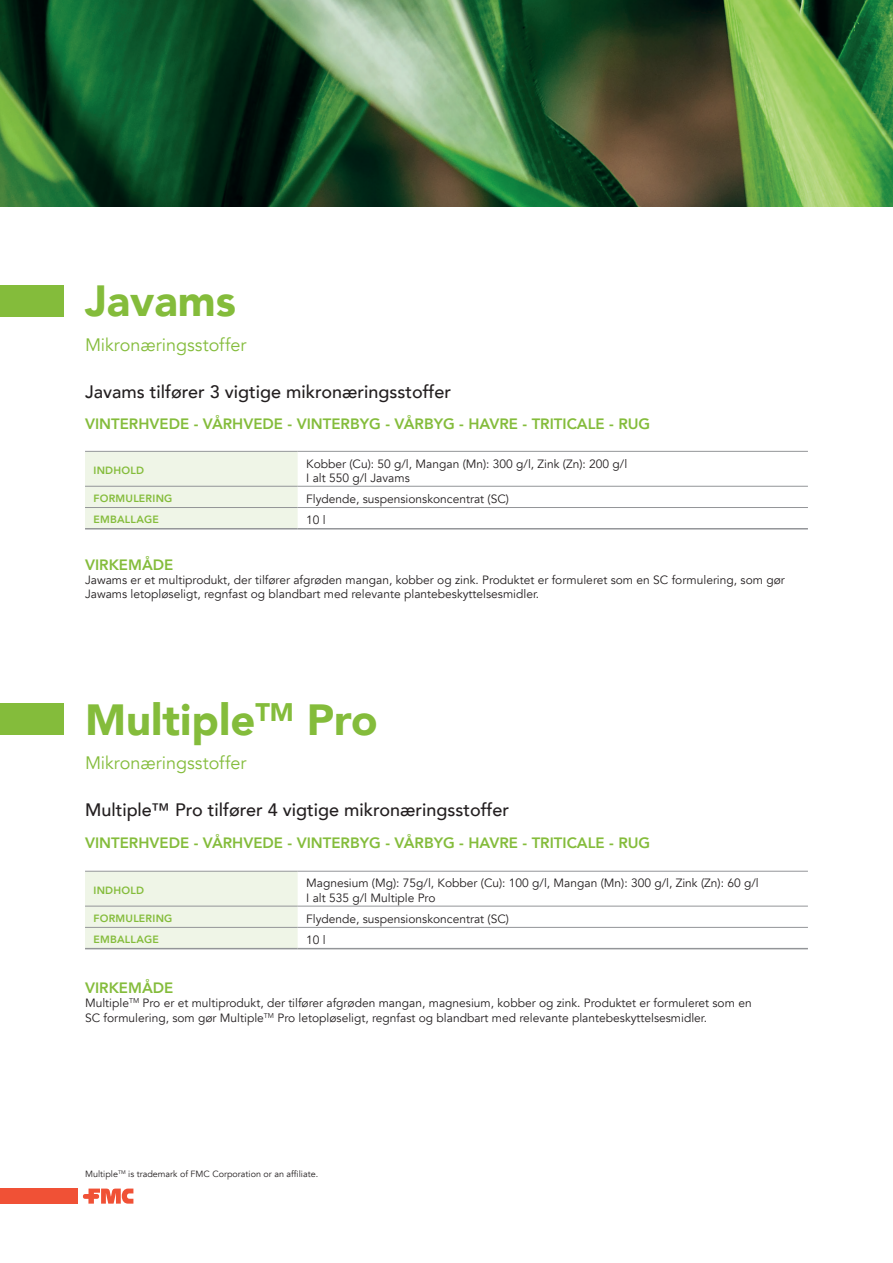
<style>
.page{position:relative;width:893px;height:1263px;background:#fff}
.page>*{position:absolute;margin:0;border:0;box-sizing:border-box;transform-origin:0 0}
.t1{font:900 43.5px "Avenir";color:#84bc3b}
.t2{font:500 18px "Avenir";color:#231f20}
.t3{font:18px "Avenir";letter-spacing:-.005em;color:#84bc3b}
.t4{font:800 15px "Avenir";color:#84bc3b}
.t5{font:12px/14.4px "Avenir";color:#231f20}
.t6{font:800 10.5px "Avenir";letter-spacing:.02em;color:#84bc3b}
.t7{font:9px "Avenir";color:#231f20}
</style>
<div class="page">
<img style="left:0;top:0;width:893px;height:206px">
<div style="left:0;top:285px;width:64px;height:31px;background:#84bc3b"></div>
<div style="left:0;top:703px;width:64px;height:31px;background:#84bc3b"></div>
<svg style="left:83px;top:1188px;width:50px;height:15px"></svg>
<div style="left:0;top:1188px;width:78px;height:15px;background:#f05136"></div>
<div style="left:85px;top:452px;width:213px;height:76px;background:#eff5e7"></div>
<hr style="left:85px;top:451px;width:213px;height:1px;background:#939598">
<hr style="left:298px;top:451px;width:510px;height:1px;background:#939598">
<hr style="left:85px;top:486px;width:213px;height:1px;background:#939598">
<hr style="left:298px;top:486px;width:510px;height:1px;background:#939598">
<hr style="left:85px;top:507px;width:213px;height:1px;background:#939598">
<hr style="left:298px;top:507px;width:510px;height:1px;background:#939598">
<hr style="left:85px;top:528px;width:213px;height:1px;background:#939598">
<hr style="left:298px;top:528px;width:510px;height:1px;background:#939598">
<div style="left:85px;top:872px;width:213px;height:76px;background:#eff5e7"></div>
<hr style="left:85px;top:871px;width:213px;height:1px;background:#939598">
<hr style="left:298px;top:871px;width:510px;height:1px;background:#939598">
<hr style="left:85px;top:906px;width:213px;height:1px;background:#939598">
<hr style="left:298px;top:906px;width:510px;height:1px;background:#939598">
<hr style="left:85px;top:927px;width:213px;height:1px;background:#939598">
<hr style="left:298px;top:927px;width:510px;height:1px;background:#939598">
<hr style="left:85px;top:948px;width:213px;height:1px;background:#939598">
<hr style="left:298px;top:948px;width:510px;height:1px;background:#939598">
<p class="t1" style="left:85px;top:264px;width:152px">Javams</p>
<p class="t3" style="left:85px;top:334px;width:163px">Mikronæringsstoffer</p>
<p class="t2" style="left:85px;top:376px;width:368px">Javams tilfører 3 vigtige mikronæringsstoffer</p>
<p class="t4" style="left:85px;top:412px;width:567px">VINTERHVEDE - VÅRHVEDE - VINTERBYG - VÅRBYG - HAVRE - TRITICALE - RUG</p>
<p class="t6" style="left:94px;top:462px;width:52px">INDHOLD</p>
<p class="t5" style="left:306px;top:456px;width:323px">Kobber (Cu): 50 g/l, Mangan (Mn): 300 g/l, Zink (Zn): 200 g/l</p>
<p class="t5" style="left:306px;top:471px;width:105px">I alt 550 g/l Javams</p>
<p class="t6" style="left:94px;top:490px;width:80px">FORMULERING</p>
<p class="t5" style="left:306px;top:492px;width:204px">Flydende, suspensionskoncentrat (SC)</p>
<p class="t6" style="left:94px;top:512px;width:67px">EMBALLAGE</p>
<p class="t5" style="left:306px;top:513px;width:21px">10 l</p>
<p class="t4" style="left:85px;top:553px;width:90px">VIRKEMÅDE</p>
<p class="t5" style="left:85px;top:573px;width:701px">Jawams er et multiprodukt, der tilfører afgrøden mangan, kobber og zink. Produktet er formuleret som en SC formulering, som gør<br>Jawams letopløseligt, regnfast og blandbart med relevante plantebeskyttelsesmidler.</p>
<p class="t1" style="left:85px;top:683px;width:294px">Multiple<sup>TM</sup> Pro</p>
<p class="t3" style="left:85px;top:752px;width:163px">Mikronæringsstoffer</p>
<p class="t2" style="left:85px;top:795px;width:425px">Multiple™ Pro tilfører 4 vigtige mikronæringsstoffer</p>
<p class="t4" style="left:85px;top:831px;width:567px">VINTERHVEDE - VÅRHVEDE - VINTERBYG - VÅRBYG - HAVRE - TRITICALE - RUG</p>
<p class="t6" style="left:94px;top:882px;width:52px">INDHOLD</p>
<p class="t5" style="left:306px;top:876px;width:454px">Magnesium (Mg): 75g/l, Kobber (Cu): 100 g/l, Mangan (Mn): 300 g/l, Zink (Zn): 60 g/l</p>
<p class="t5" style="left:306px;top:891px;width:131px">I alt 535 g/l Multiple Pro</p>
<p class="t6" style="left:94px;top:910px;width:80px">FORMULERING</p>
<p class="t5" style="left:306px;top:912px;width:204px">Flydende, suspensionskoncentrat (SC)</p>
<p class="t6" style="left:94px;top:931px;width:67px">EMBALLAGE</p>
<p class="t5" style="left:306px;top:933px;width:21px">10 l</p>
<p class="t4" style="left:85px;top:976px;width:90px">VIRKEMÅDE</p>
<p class="t5" style="left:85px;top:996px;width:668px">Multiple<sup>TM</sup> Pro er et multiprodukt, der tilfører afgrøden mangan, magnesium, kobber og zink. Produktet er formuleret som en</p>
<p class="t5" style="left:85px;top:1011px;width:624px">SC formulering, som gør Multiple<sup>TM</sup> Pro letopløseligt, regnfast og blandbart med relevante plantebeskyttelsesmidler.</p>
<p class="t7" style="left:85px;top:1168px;width:235px">Multiple<sup>TM</sup> is trademark of FMC Corporation or an affiliate.</p>
</div>
